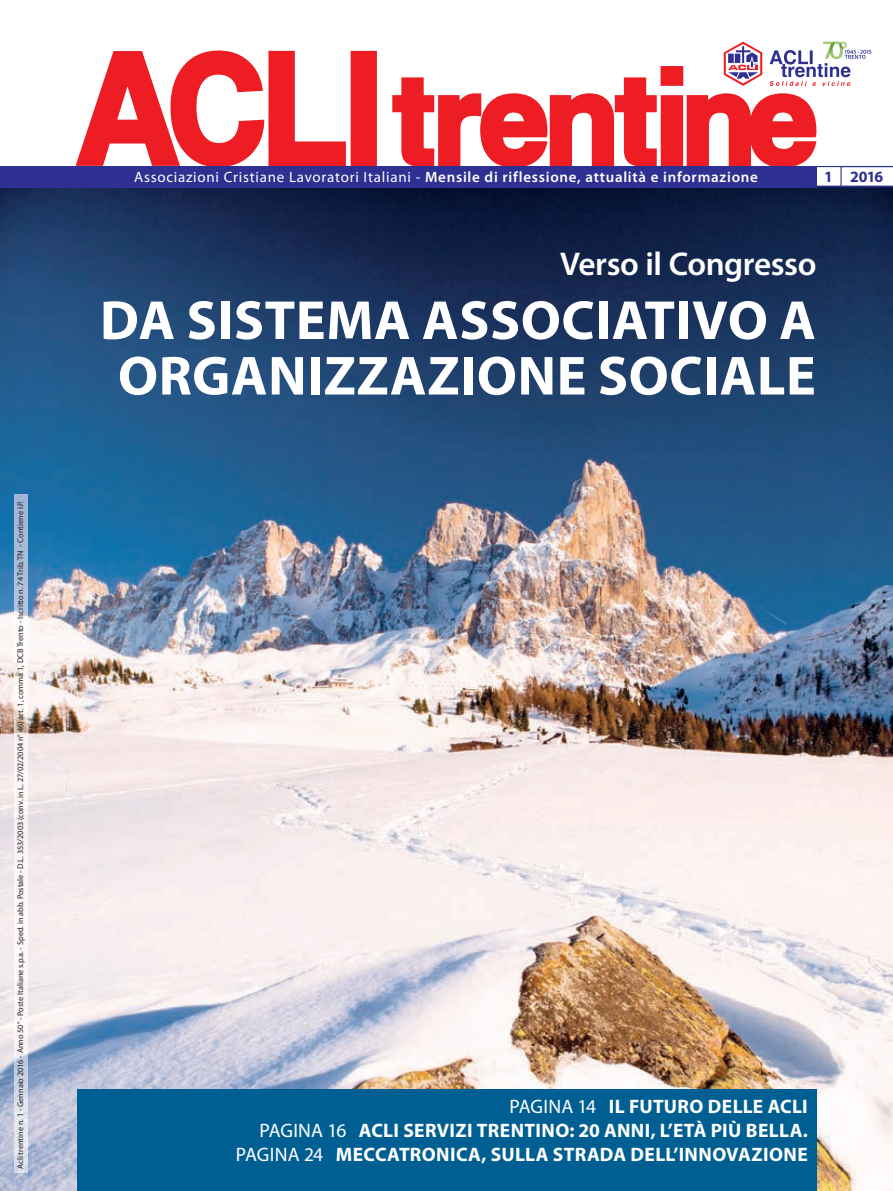
<style>
.page{position:relative;width:893px;height:1191px;background:#fff}
.page>*{position:absolute;margin:0;border:0;box-sizing:border-box;transform-origin:0 0}
.t1{font:700 55.5px/55.5px "Myriad Pro";letter-spacing:.01em;color:#fff;text-align:center}
.t2{font:600 33px "Myriad Pro";letter-spacing:-.015em;color:#fff}
.t3{font:700 19.5px/24px "Myriad Pro";letter-spacing:.015em;color:#fff;text-align:right}
.t4{font:700 15.75px "Myriad Pro";color:#2e3092}
.t5{font:600 15px "Myriad Pro";letter-spacing:.05em;color:#fff}
.t6{font:8.25px "Myriad Pro";color:#231f20}
.s1{font-weight:400}
</style>
<div class="page">
<img style="left:0;top:187px;width:893px;height:1004px">
<svg style="left:76px;top:50px;width:301px;height:116px"></svg>
<div style="left:0;top:166px;width:816px;height:21px;background:#2e3092"></div>
<div style="left:77px;top:1089px;width:739px;height:102px;background:#005f92"></div>
<img style="left:15px;top:495px;width:12px;height:677px">
<svg style="left:392px;top:41px;width:501px;height:146px"></svg>
<p class="t6" style="left:15px;top:1168px;width:669px;rotate:-90deg">Acli trentine n. 1 - Gennaio 2016 - Anno 50° - Poste Italiane s.p.a. - Sped. in abb. Postale - D.L. 353/2003 (conv. in L. 27/02/2004 n° 46) art. 1, comma 1, DCB Trento - Iscritto n. 74 Trib. TN - Contiene I.P.</p>
<h3 class="t5" style="left:134px;top:167px;width:625px"><span class="s1">Associazioni Cristiane Lavoratori Italiani -</span> Mensile di riflessione, attualità e informazione</h3>
<h3 class="t4" style="left:824px;top:167px;width:61px">1 2016</h3>
<h2 class="t2" style="left:560px;top:243px;width:258px">Verso il Congresso</h2>
<h1 class="t1" style="left:100px;top:291px;width:717px">DA SISTEMA ASSOCIATIVO A<br>ORGANIZZAZIONE SOCIALE</h1>
<h3 class="t3" style="left:236px;top:1094px;width:574px"><span class="s1">PAGINA 14</span> IL FUTURO DELLE ACLI<br><span class="s1">PAGINA 16</span> ACLI SERVIZI TRENTINO: 20 ANNI, L’ETÀ PIÙ BELLA.<br><span class="s1">PAGINA 24</span> MECCATRONICA, SULLA STRADA DELL’INNOVAZIONE</h3>
</div>
